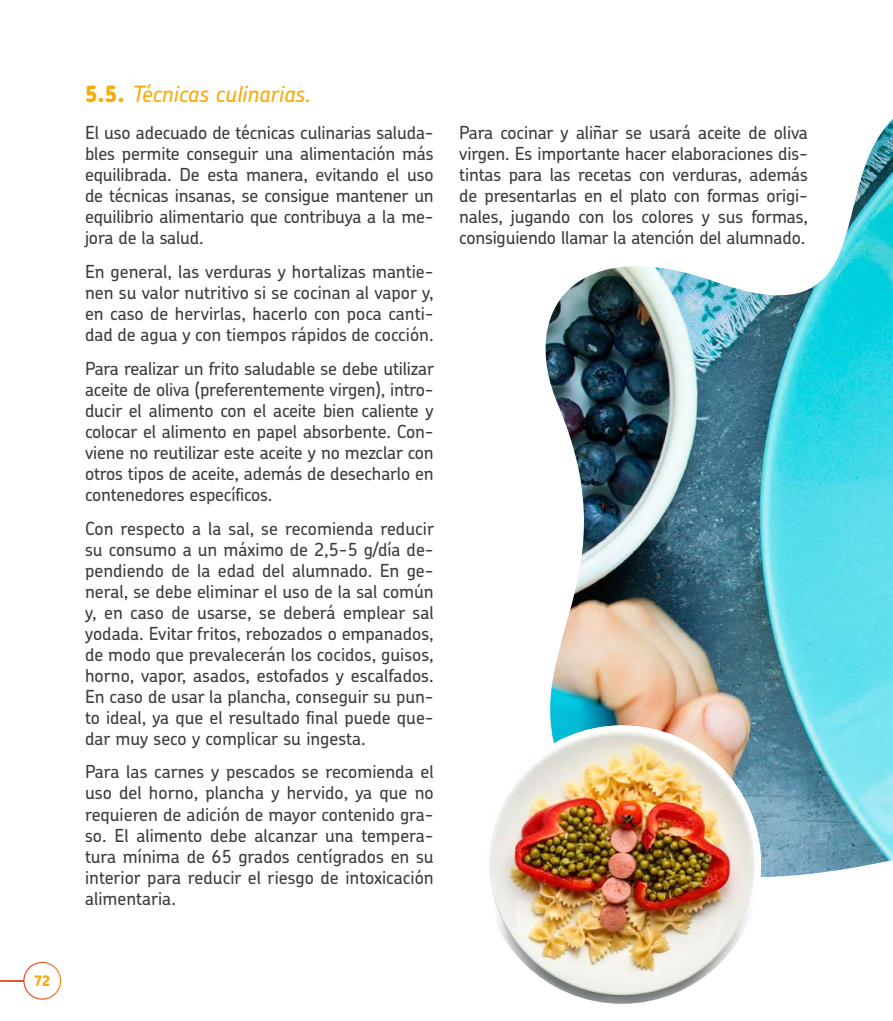
<style>
.page{position:relative;width:893px;height:1021px;background:#fff}
.page>*{position:absolute;margin:0;border:0;box-sizing:border-box;transform-origin:0 0}
.t1{font:italic 500 22.5px "Chevin Pro";color:#f8aa0b}
.t2{font:500 18px/21px "Chevin Pro";letter-spacing:-.01em;color:#3c3c3b;text-align:justify}
.t3{font:800 14.4px "Chevin Pro";color:#f8aa0b}
.s1{font-weight:800;font-style:normal}
</style>
<div class="page">
<svg style="left:0;top:980px;width:23px;height:1px"></svg>
<div style="left:23px;top:961px;width:38px;height:38px;border:1px solid #fff;border-radius:50%"></div>
<img style="left:545px;top:119px;width:348px;height:758px">
<img style="left:483px;top:725px;width:278px;height:278px;border-radius:139px">
<p class="t3" style="left:34px;top:971px;width:18px">72</p>
<p class="t1" style="left:85px;top:79px;width:228px"><span class="s1">5.5.</span> Técnicas culinarias.</p>
<p class="t2" style="left:85px;top:121px;width:350px">El uso adecuado de técnicas culinarias saluda&shy;bles permite conseguir una alimentación más equilibrada. De esta manera, evitando el uso de técnicas insanas, se consigue mantener un equilibrio alimentario que contribuya a la me&shy;jora de la salud.</p>
<p class="t2" style="left:85px;top:260px;width:350px">En general, las verduras y hortalizas mantie&shy;nen su valor nutritivo si se cocinan al vapor y, en caso de hervirlas, hacerlo con poca canti&shy;dad de agua y con tiempos rápidos de cocción.</p>
<p class="t2" style="left:85px;top:357px;width:350px">Para realizar un frito saludable se debe utilizar aceite de oliva (preferentemente virgen), intro&shy;ducir el alimento con el aceite bien caliente y colocar el alimento en papel absorbente. Con&shy;viene no reutilizar este aceite y no mezclar con otros tipos de aceite, además de desecharlo en contenedores específicos.</p>
<p class="t2" style="left:85px;top:517px;width:350px">Con respecto a la sal, se recomienda reducir su consumo a un máximo de 2,5-5 g/día de&shy;pendiendo de la edad del alumnado. En ge&shy;neral, se debe eliminar el uso de la sal común y, en caso de usarse, se deberá emplear sal yodada. Evitar fritos, rebozados o empanados, de modo que prevalecerán los cocidos, guisos, horno, vapor, asados, estofados y escalfados.<br>En caso de usar la plancha, conseguir su pun&shy;to ideal, ya que el resultado final puede que&shy;dar muy seco y complicar su ingesta.</p>
<p class="t2" style="left:85px;top:761px;width:350px">Para las carnes y pescados se recomienda el uso del horno, plancha y hervido, ya que no requieren de adición de mayor contenido gra&shy;so. El alimento debe alcanzar una tempera&shy;tura mínima de 65 grados centígrados en su interior para reducir el riesgo de intoxicación alimentaria.</p>
<p class="t2" style="left:459px;top:121px;width:350px">Para cocinar y aliñar se usará aceite de oliva virgen. Es importante hacer elaboraciones dis&shy;tintas para las recetas con verduras, además de presentarlas en el plato con formas origi&shy;nales, jugando con los colores y sus formas, consiguiendo llamar la atención del alumnado.</p>
</div>
